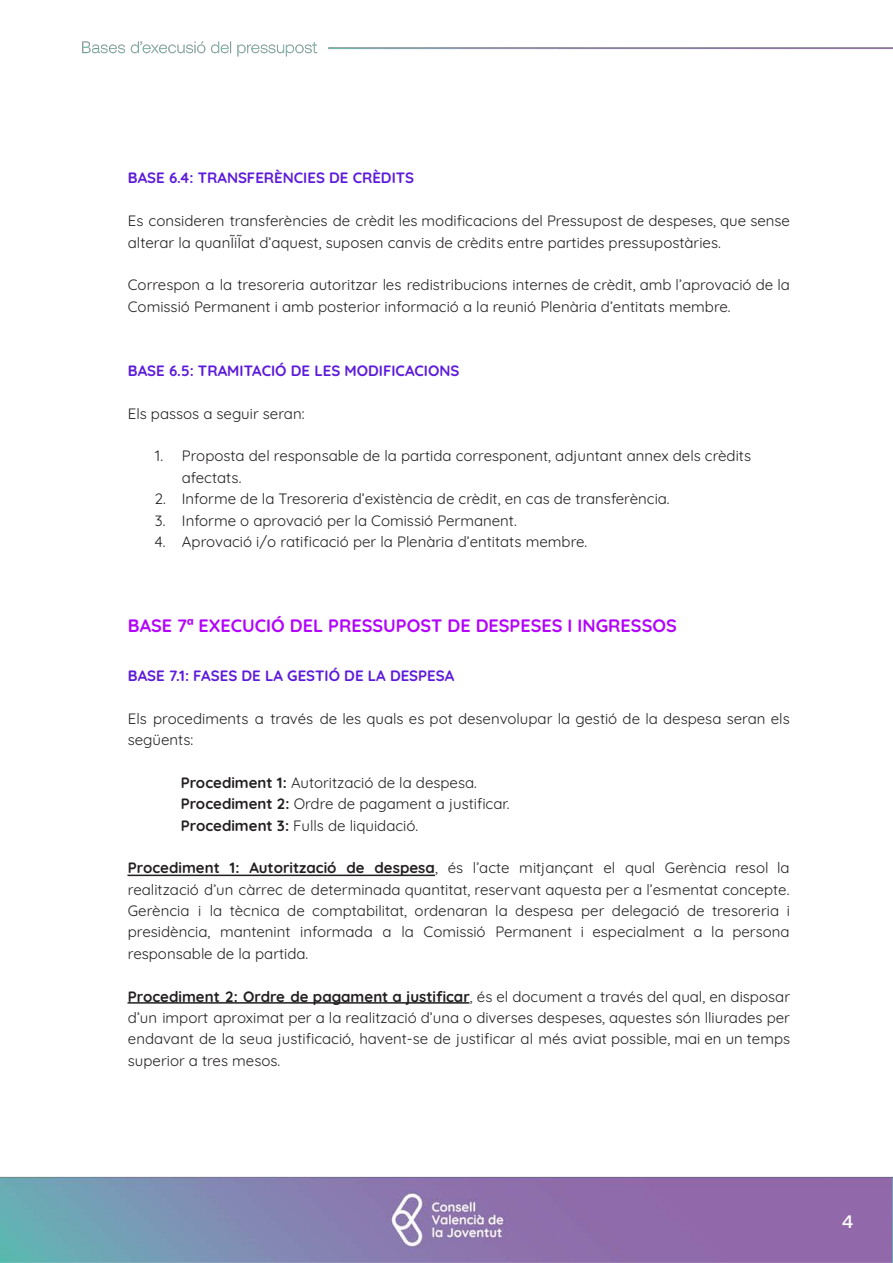
<style>
.page{position:relative;width:893px;height:1263px;background:#fff}
.page>*{position:absolute;margin:0;border:0;box-sizing:border-box;transform-origin:0 0}
.t1{font:700 18px "Quicksand";color:#b304fa}
.t2{font:500 18px "Aeonik";color:#fff}
.t3{font:15px/21.3px "Quicksand";color:#231f20}
.t4{font:700 15px "Quicksand";color:#5c1bdb}
.s1{font-weight:700}
</style>
<div class="page">
<img style="left:0;top:41px;width:893px;height:1222px">
<div style="left:0;top:106px;width:893px;height:1014px;background:#fff"></div>
<hr style="left:128px;top:875px;width:307px;height:1px;background:#231f20">
<hr style="left:128px;top:1002px;width:342px;height:2px;background:#231f20">
<p class="t4" style="left:128px;top:166px;width:288px">BASE 6.4: TRANSFERÈNCIES DE CRÈDITS</p>
<p class="t3" style="left:128px;top:209px;width:664px">Es consideren transferències de crèdit les modificacions del Pressupost de despeses, que sense alterar la quanĨiĨat d’aquest, suposen canvis de crèdits entre partides pressupostàries.</p>
<p class="t3" style="left:128px;top:273px;width:664px">Correspon a la tresoreria autoritzar les redistribucions internes de crèdit, amb l’aprovació de la<br>Comissió Permanent i amb posterior informació a la reunió Plenària d’entitats membre.</p>
<p class="t4" style="left:128px;top:359px;width:333px">BASE 6.5: TRAMITACIÓ DE LES MODIFICACIONS</p>
<p class="t3" style="left:128px;top:401px;width:178px">Els passos a seguir seran:</p>
<p class="t3" style="left:182px;top:444px;width:571px;text-indent:-27px">1. Proposta del responsable de la partida corresponent, adjuntant annex dels crèdits afectats.</p>
<p class="t3" style="left:155px;top:487px;width:516px">2. Informe de la Tresoreria d’existència de crèdit, en cas de transferència.</p>
<p class="t3" style="left:155px;top:508px;width:363px">3. Informe o aprovació per la Comissió Permanent.</p>
<p class="t3" style="left:155px;top:530px;width:434px">4. Aprovació i/o ratificació per la Plenària d’entitats membre.</p>
<p class="t1" style="left:128px;top:612px;width:550px">BASE 7ª EXECUCIÓ DEL PRESSUPOST DE DESPESES I INGRESSOS</p>
<p class="t4" style="left:128px;top:664px;width:328px">BASE 7.1: FASES DE LA GESTIÓ DE LA DESPESA</p>
<p class="t3" style="left:128px;top:706px;width:663px">Els procediments a través de les quals es pot desenvolupar la gestió de la despesa seran els següents:</p>
<p class="t3" style="left:181px;top:770px;width:330px"><span class="s1">Procediment 1:</span> Autorització de la despesa.<br><span class="s1">Procediment 2:</span> Ordre de pagament a justificar.<br><span class="s1">Procediment 3:</span> Fulls de liquidació.</p>
<p class="t3" style="left:128px;top:856px;width:663px;text-align:justify"><span class="s1">Procediment 1: Autorització de despesa</span>, és l’acte mitjançant el qual Gerència resol la realització d’un càrrec de determinada quantitat, reservant aquesta per a l’esmentat concepte.<br>Gerència i la tècnica de comptabilitat, ordenaran la despesa per delegació de tresoreria i presidència, mantenint informada a la Comissió Permanent i especialment a la persona responsable de la partida.</p>
<p class="t3" style="left:128px;top:984px;width:664px;text-align:justify"><span class="s1">Procediment 2: Ordre de pagament a justificar</span>, és el document a través del qual, en disposar d’un import aproximat per a la realització d’una o diverses despeses, aquestes són lliurades per endavant de la seua justificació, havent-se de justificar al més aviat possible, mai en un temps superior a tres mesos.</p>
<p class="t2" style="left:842px;top:1211px;width:13px">4</p>
</div>
